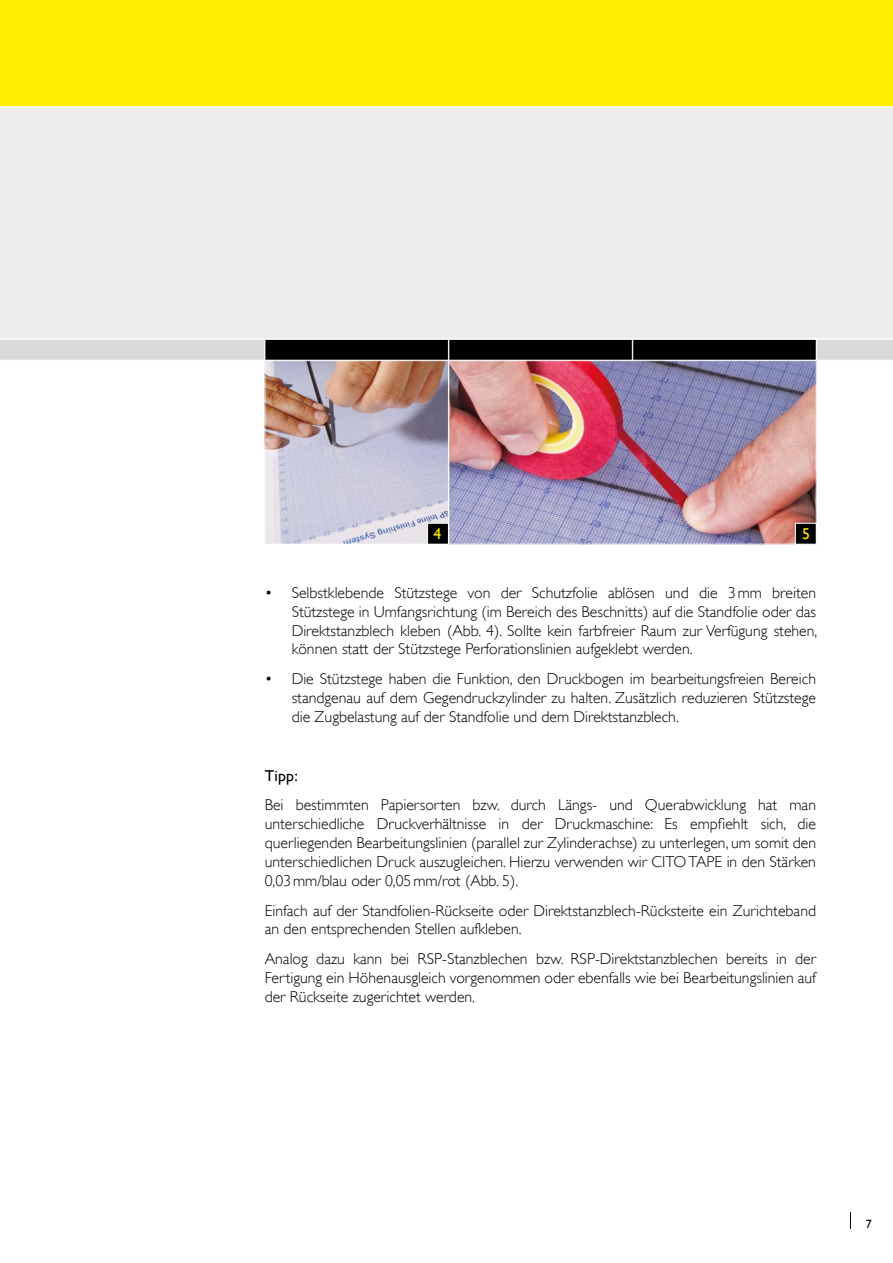
<style>
.page{position:relative;width:893px;height:1263px;background:#fff}
.page>*{position:absolute;margin:0;border:0;box-sizing:border-box;transform-origin:0 0}
.t1{font:300 15.75px/18.9px "Gill Sans";color:#000;text-align:justify}
.t2{font:15.75px "Gill Sans";color:#000}
.t3{font:15.75px "Gill Sans";color:#ffed00}
.t4{font:12px "Gill Sans";color:#000}
</style>
<div class="page">
<div style="left:0;top:107px;width:893px;height:231px;background:#ededed"></div>
<div style="left:0;top:0;width:893px;height:106px;background:#ffed00"></div>
<svg style="left:850px;top:1212px;width:1px;height:17px"></svg>
<div style="left:0;top:340px;width:265px;height:20px;background:#dadada"></div>
<div style="left:265px;top:339px;width:184px;height:21px;background:#000;border:1px solid #fff"></div>
<div style="left:449px;top:339px;width:183px;height:21px;background:#000;border:1px solid #fff"></div>
<div style="left:632px;top:339px;width:184px;height:21px;background:#000;border:1px solid #fff"></div>
<div style="left:817px;top:340px;width:76px;height:20px;background:#dadada"></div>
<img style="left:451px;top:362px;width:363px;height:180px">
<div style="left:449px;top:360px;width:367px;height:184px;border:1px solid #fff"></div>
<svg style="left:267px;top:362px;width:180px;height:180px;background:#bfb0b7"></svg>
<div style="left:265px;top:360px;width:184px;height:184px;border:1px solid #fff"></div>
<div style="left:428px;top:523px;width:20px;height:21px;background:#000"></div>
<div style="left:427px;top:523px;width:22px;height:21px;border:1px solid #fff"></div>
<div style="left:795px;top:523px;width:21px;height:21px;background:#000"></div>
<div style="left:795px;top:523px;width:21px;height:21px;border:1px solid #fff"></div>
<p class="t3" style="left:434px;top:525px;width:9px">4</p>
<p class="t3" style="left:802px;top:525px;width:10px">35</p>
<p class="t1" style="left:292px;top:583px;width:527px;text-indent:-27px">• Selbstklebende Stützstege von der Schutzfolie ablösen und die 3mm breiten Stützstege in Umfangsrichtung (im Bereich des Beschnitts) auf die Standfolie oder das Direktstanzblech kleben (Abb. 4). Sollte kein farbfreier Raum zur Verfügung stehen, können statt der Stützstege Perforationslinien aufgeklebt werden.</p>
<p class="t1" style="left:292px;top:669px;width:526px;text-indent:-27px">• Die Stützstege haben die Funktion, den Druckbogen im bearbeitungsfreien Bereich standgenau auf dem Gegendruckzylinder zu halten. Zusätzlich reduzieren Stützstege die Zugbelastung auf der Standfolie und dem Direktstanzblech.</p>
<p class="t2" style="left:265px;top:766px;width:35px">Tipp:</p>
<p class="t1" style="left:265px;top:795px;width:553px">Bei bestimmten Papiersorten bzw. durch Längs- und Querabwicklung hat man unterschiedliche Druckverhältnisse in der Druckmaschine: Es empfiehlt sich, die querliegenden Bearbeitungslinien (parallel zur Zylinderachse) zu unterlegen, um somit den unterschiedlichen Druck auszugleichen. Hierzu verwenden wir CITO TAPE in den Stärken 0,03mm/blau oder 0,05mm/rot (Abb. 5).</p>
<p class="t1" style="left:265px;top:901px;width:553px">Einfach auf der Standfolien-Rückseite oder Direktstanzblech-Rücksteite ein Zurichteband an den entsprechenden Stellen aufkleben.</p>
<p class="t1" style="left:265px;top:949px;width:553px">Analog dazu kann bei RSP-Stanzblechen bzw. RSP-Direktstanzblechen bereits in der Fertigung ein Höhenausgleich vorgenommen oder ebenfalls wie bei Bearbeitungslinien auf der Rückseite zugerichtet werden.</p>
<p class="t4" style="left:866px;top:1217px;width:7px">7</p>
</div>
